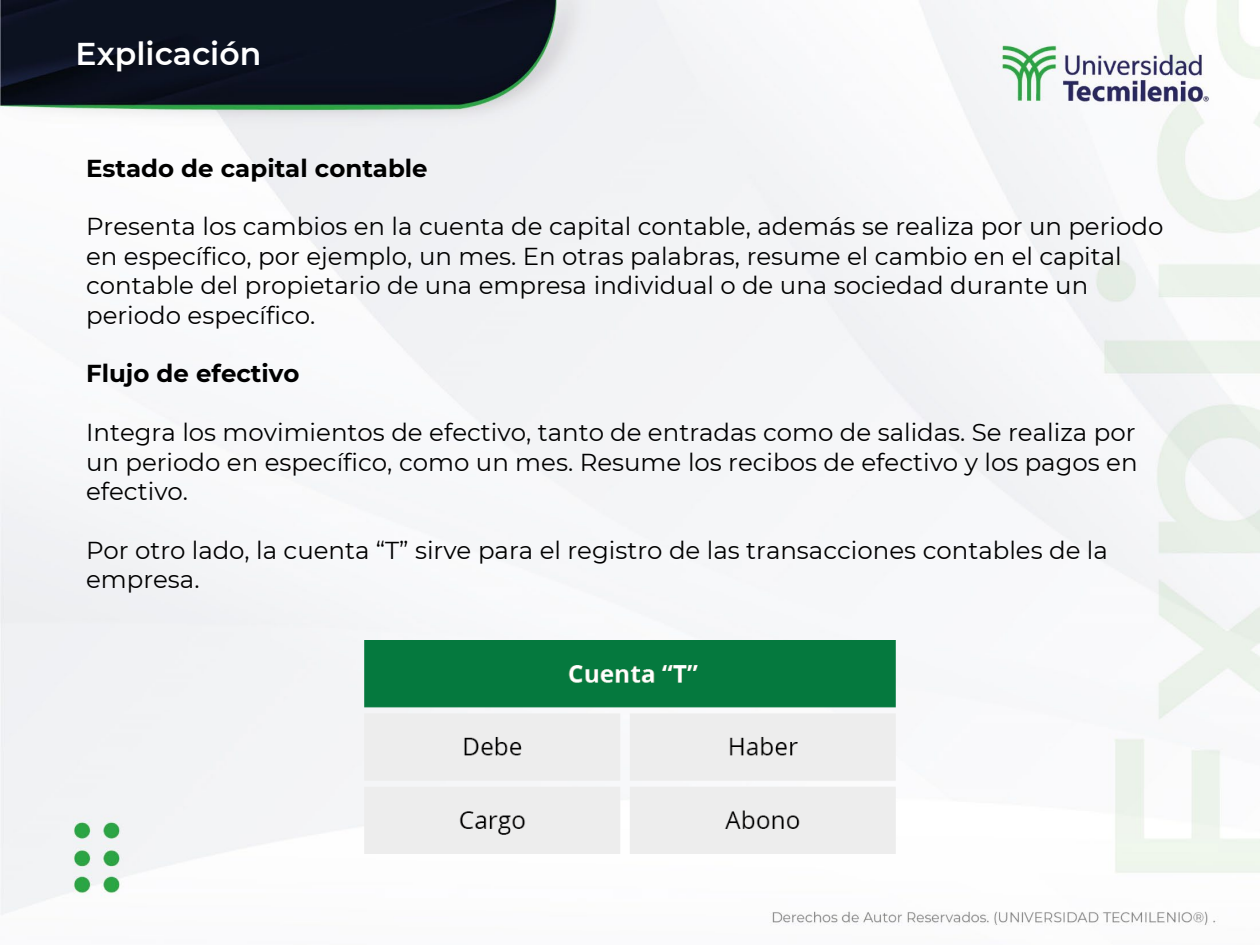
<style>
.page{position:relative;width:1260px;height:945px;background:#fff}
.page>*{position:absolute;margin:0;border:0;box-sizing:border-box;transform-origin:0 0}
.t1{font:600 31.5px "Montserrat";color:#fff}
.t2{font:24.5px/29.4px "Montserrat";color:#000}
.t3{font:700 24.5px "Montserrat";color:#000}
</style>
<div class="page">
<img style="left:0;top:0;width:1260px;height:926px">
<img style="left:364px;top:640px;width:532px;height:214px">
<p class="t1" style="left:76px;top:32px;width:187px">Explicación</p>
<h1 class="t3" style="left:86px;top:150px;width:343px">Estado de capital contable</h1>
<h1 class="t2" style="left:86px;top:211px;width:1079px">Presenta los cambios en la cuenta de capital contable, además se realiza por un periodo en específico, por ejemplo, un mes. En otras palabras, resume el cambio en el capital contable del propietario de una empresa individual o de una sociedad durante un periodo específico.</h1>
<h1 class="t3" style="left:86px;top:356px;width:215px">Flujo de efectivo</h1>
<h1 class="t2" style="left:86px;top:417px;width:1053px;text-align:justify">Integra los movimientos de efectivo, tanto de entradas como de salidas. Se realiza por un periodo en específico, como un mes. Resume los recibos de efectivo y los pagos en efectivo.</h1>
<h1 class="t2" style="left:86px;top:535px;width:1023px">Por otro lado, la cuenta “T” sirve para el registro de las transacciones contables de la empresa.</h1>
</div>
